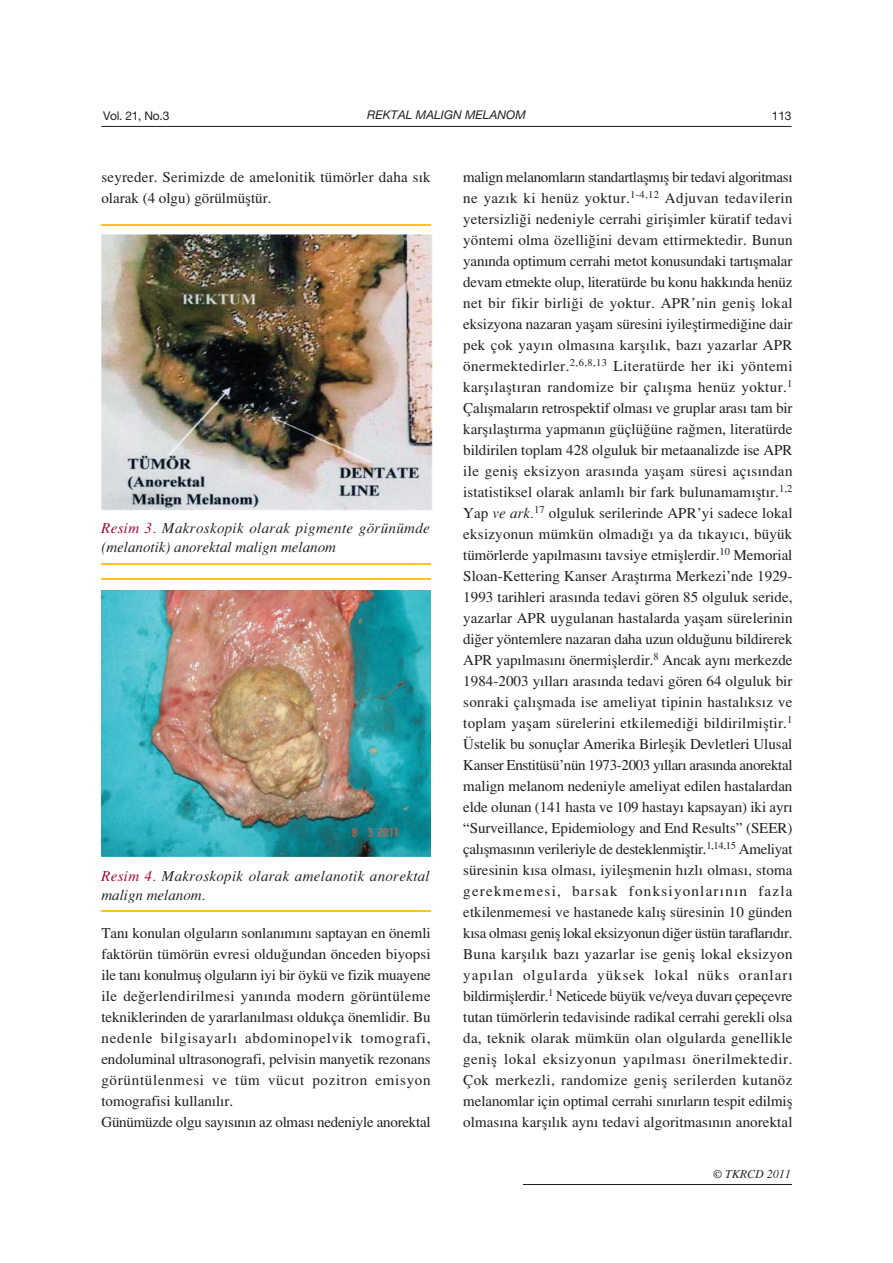
<style>
.page{position:relative;width:893px;height:1263px;background:#fff}
.page>*{position:absolute;margin:0;border:0;box-sizing:border-box;transform-origin:0 0}
.t1{font:15px/21px "Times Turk";color:#231f20}
.t2{font:italic 15px/18.9px "Times Turk";letter-spacing:.02em;color:#231f20}
.t3{font:12px "Helvetica T Italic";color:#231f20}
.t4{font:12px "Helvetica T";letter-spacing:-.02em;color:#231f20}
.t5{font:italic 12px "Times Turk";color:#231f20}
.s1{color:#a30134}
.s2{font-family:"Times Turk I"}
</style>
<div class="page">
<hr style="left:101px;top:563px;width:329px;height:2px;background:#ffc424">
<hr style="left:101px;top:225px;width:329px;height:1px;background:#ffc424">
<img style="left:101px;top:235px;width:332px;height:276px">
<hr style="left:101px;top:910px;width:329px;height:2px;background:#ffc424">
<hr style="left:101px;top:578px;width:329px;height:1px;background:#ffc424">
<img style="left:101px;top:590px;width:330px;height:266px">
<hr style="left:101px;top:126px;width:690px;height:1px;background:#231f20">
<hr style="left:523px;top:1184px;width:268px;height:1px;background:#231f20">
<p class="t4" style="left:103px;top:111px;width:68px">Vol. 21, No.3</p>
<p class="t3" style="left:367px;top:110px;width:160px">REKTAL MALIGN MELANOM</p>
<p class="t4" style="left:772px;top:111px;width:21px">113</p>
<p class="t1" style="left:101px;top:168px;width:331px">seyreder. Serimizde de amelonitik tümörler daha s›k olarak (4 olgu) görülmüfltür.</p>
<p class="t2" style="left:101px;top:520px;width:330px"><span class="s1">Resim 3.</span> Makroskopik olarak pigmente görünümde (melanotik) anorektal malign melanom</p>
<p class="t2" style="left:101px;top:868px;width:330px"><span class="s1">Resim 4.</span> Makroskopik olarak amelanotik anorektal malign melanom.</p>
<p class="t1" style="left:101px;top:924px;width:331px">Tan› konulan olgular›n sonlan›m›n› saptayan en önemli faktörün tümörün evresi oldu¤undan önceden biyopsi ile tan› konulmufl olgular›n iyi bir öykü ve fizik muayene ile de¤erlendirilmesi yan›nda modern görüntüleme tekniklerinden de yararlan›lmas› oldukça önemlidir. Bu nedenle bilgisayarl› abdominopelvik tomografi, endoluminal ultrasonografi, pelvisin manyetik rezonans görüntülenmesi ve tüm vücut pozitron emisyon tomografisi kullan›l›r.<br>Günümüzde olgu say›s›n›n az olmas› nedeniyle anorektal</p>
<p class="t1" style="left:463px;top:168px;width:331px;text-align:justify">malign melanomlar›n standartlaflm›fl bir tedavi algoritmas› ne yaz›k ki henüz yoktur.<sup>1-4,12</sup> Adjuvan tedavilerin yetersizli¤i nedeniyle cerrahi giriflimler küratif tedavi yöntemi olma özelli¤ini devam ettirmektedir. Bunun yan›nda optimum cerrahi metot konusundaki tart›flmalar devam etmekte olup, literatürde bu konu hakk›nda henüz net bir fikir birli¤i de yoktur. APR’nin genifl lokal eksizyona nazaran yaflam süresini iyilefltirmedi¤ine dair pek çok yay›n olmas›na karfl›l›k, baz› yazarlar APR önermektedirler.<sup>2,6,8,13</sup> Literatürde her iki yöntemi karfl›laflt›ran randomize bir çal›flma henüz yoktur.<sup>1<br></sup>Çal›flmalar›n retrospektif olmas› ve gruplar aras› tam bir karfl›laflt›rma yapman›n güçlü¤üne ra¤men, literatürde bildirilen toplam 428 olguluk bir metaanalizde ise APR ile genifl eksizyon aras›nda yaflam süresi aç›s›ndan istatistiksel olarak anlaml› bir fark bulunamam›flt›r.<sup>1,2<br></sup>Yap <span class="s2">ve ark.</span><sup>17</sup> olguluk serilerinde APR’yi sadece lokal eksizyonun mümkün olmad›¤› ya da t›kay›c›, büyük tümörlerde yap›lmas›n› tavsiye etmifllerdir.<sup>10</sup> Memorial Sloan-Kettering Kanser Araflt›rma Merkezi’nde 1929- 1993 tarihleri aras›nda tedavi gören 85 olguluk seride, yazarlar APR uygulanan hastalarda yaflam sürelerinin di¤er yöntemlere nazaran daha uzun oldu¤unu bildirerek APR yap›lmas›n› önermifllerdir.<sup>8</sup> Ancak ayn› merkezde 1984-2003 y›llar› aras›nda tedavi gören 64 olguluk bir sonraki çal›flmada ise ameliyat tipinin hastal›ks›z ve toplam yaflam sürelerini etkilemedi¤i bildirilmifltir.<sup>1<br></sup>Üstelik bu sonuçlar Amerika Birleflik Devletleri Ulusal Kanser Enstitüsü’nün 1973-2003 y›llar› aras›nda anorektal malign melanom nedeniyle ameliyat edilen hastalardan elde olunan (141 hasta ve 109 hastay› kapsayan) iki ayr› “Surveillance, Epidemiology and End Results” (SEER) çal›flmas›n›n verileriyle de desteklenmifltir.<sup>1,14,15</sup> Ameliyat süresinin k›sa olmas›, iyileflmenin h›zl› olmas›, stoma gerekmemesi, barsak fonksiyonlar›n›n fazla etkilenmemesi ve hastanede kal›fl süresinin 10 günden k›sa olmas› genifl lokal eksizyonun di¤er üstün taraflar›d›r.<br>Buna karfl›l›k baz› yazarlar ise genifl lokal eksizyon yap›lan olgularda yüksek lokal nüks oranlar› bildirmifllerdir.<sup>1</sup> Neticede büyük ve/veya duvar› çepeçevre tutan tümörlerin tedavisinde radikal cerrahi gerekli olsa da, teknik olarak mümkün olan olgularda genellikle genifl lokal eksizyonun yap›lmas› önerilmektedir.<br>Çok merkezli, randomize genifl serilerden kutanöz melanomlar için optimal cerrahi s›n›rlar›n tespit edilmifl olmas›na karfl›l›k ayn› tedavi algoritmas›n›n anorektal</p>
<p class="t5" style="left:713px;top:1170px;width:79px">© TKRCD 2011</p>
</div>
